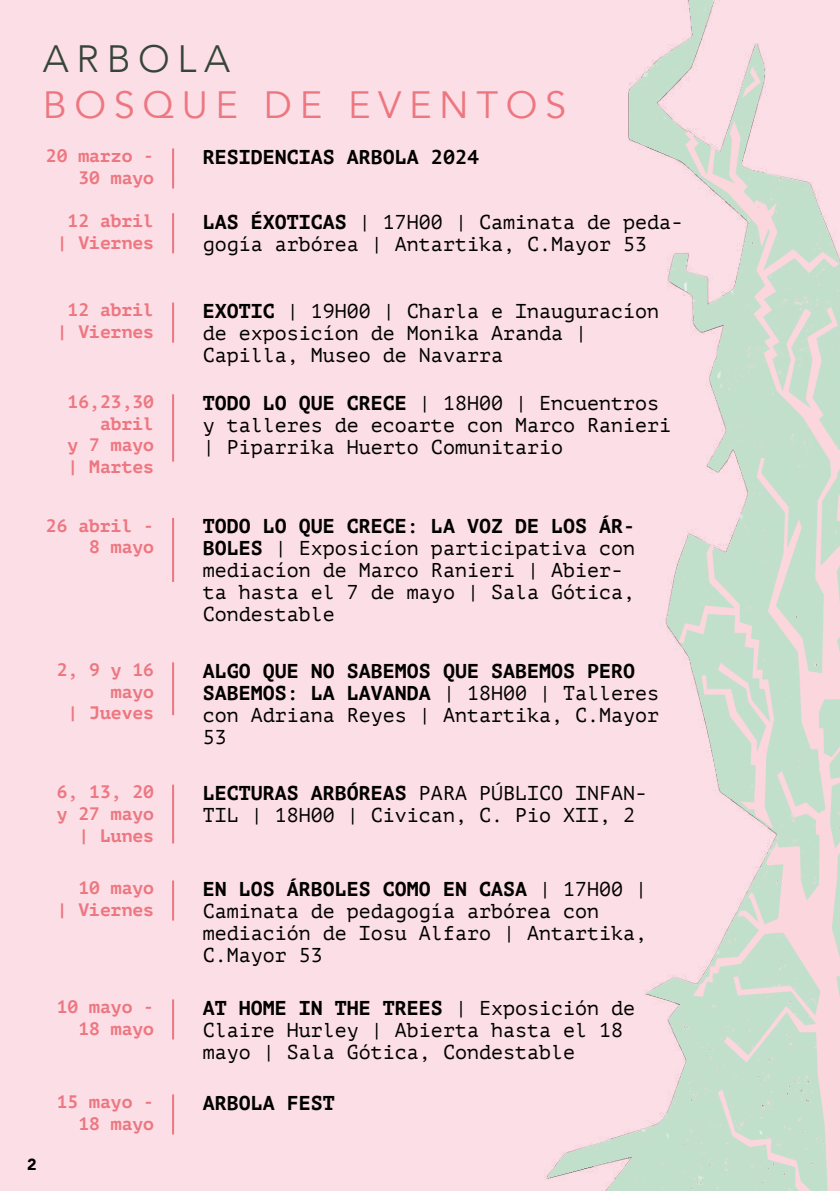
<style>
.page{position:relative;width:840px;height:1191px;background:#fff}
.page>*{position:absolute;margin:0;border:0;box-sizing:border-box;transform-origin:0 0}
.t1{font:38px "Avenir";letter-spacing:.2em;color:#ed7780}
.t2{font:300 38px "Avenir";letter-spacing:.2em;color:#36453a}
.t3{font:20px/22px "PT Mono";color:#000}
.t4{font:700 20px "PT Mono";color:#000}
.t5{font:700 18px/21.6px "PT Mono";color:#ed7781;text-align:right}
.t6{font:900 16px "Avenir";color:#000}
.s1{font-weight:700}
</style>
<div class="page">
<img style="left:0;top:0;width:839px;height:1191px">
<h1 class="t2" style="left:43px;top:36px;width:189px">ARBOLA</h1>
<h1 class="t1" style="left:43px;top:82px;width:524px">BOSQUE DE EVENTOS</h1>
<p class="t5" style="left:46px;top:145px;width:110px">20 marzo -<br>30 mayo</p>
<p class="t5" style="left:57px;top:210px;width:99px;text-align:center">12 abril | Viernes</p>
<p class="t3" style="left:203px;top:211px;width:482px"><span class="s1">LAS ÉXOTICAS</span> | 17H00 | Caminata de peda&shy;gogía arbórea | Antartika, C.Mayor 53</p>
<p class="t4" style="left:203px;top:145px;width:278px">RESIDENCIAS ARBOLA 2024</p>
<p class="t5" style="left:57px;top:299px;width:99px;text-align:center">12 abril | Viernes</p>
<p class="t3" style="left:203px;top:300px;width:458px"><span class="s1">EXOTIC</span> | 19H00 | Charla e Inauguracíon de exposicíon de Monika Aranda |<br>Capilla, Museo de Navarra</p>
<p class="t5" style="left:68px;top:391px;width:88px">16,23,30 abril<br>y 7 mayo | Martes</p>
<p class="t3" style="left:203px;top:392px;width:470px"><span class="s1">TODO LO QUE CRECE</span> | 18H00 | Encuentros y talleres de ecoarte con Marco Ranieri | Piparrika Huerto Comunitario</p>
<p class="t5" style="left:46px;top:514px;width:110px">26 abril -<br>8 mayo</p>
<p class="t3" style="left:203px;top:515px;width:434px"><span class="s1">TODO LO QUE CRECE: LA VOZ DE LOS ÁR-<br>BOLES</span> | Exposicíon participativa con mediacíon de Marco Ranieri | Abier&shy;ta hasta el 7 de mayo | Sala Gótica,<br>Condestable</p>
<p class="t5" style="left:57px;top:659px;width:99px">2, 9 y 16 mayo<br>| Jueves</p>
<p class="t3" style="left:203px;top:660px;width:458px"><span class="s1">ALGO QUE NO SABEMOS QUE SABEMOS PERO<br>SABEMOS: LA LAVANDA</span> | 18H00 | Talleres con Adriana Reyes | Antartika, C.Mayor<br>53</p>
<p class="t5" style="left:57px;top:781px;width:99px">6, 13, 20 y 27 mayo | Lunes</p>
<p class="t3" style="left:203px;top:782px;width:446px"><span class="s1">LECTURAS ARBÓREAS</span> PARA PÚBLICO INFAN-<br>TIL | 18H00 | Civican, C. Pio XII, 2</p>
<p class="t5" style="left:57px;top:877px;width:99px">10 mayo<br>| Viernes</p>
<p class="t3" style="left:203px;top:878px;width:446px"><span class="s1">EN LOS ÁRBOLES COMO EN CASA</span> | 17H00 |<br>Caminata de pedagogía arbórea con mediación de Iosu Alfaro | Antartika,<br>C.Mayor 53</p>
<p class="t6" style="left:27px;top:1150px;width:11px">2</p>
<p class="t5" style="left:57px;top:996px;width:99px">10 mayo -<br>18 mayo</p>
<p class="t3" style="left:203px;top:997px;width:434px"><span class="s1">AT HOME IN THE TREES</span> | Exposición de<br>Claire Hurley | Abierta hasta el 18 mayo | Sala Gótica, Condestable</p>
<p class="t5" style="left:57px;top:1091px;width:99px">15 mayo -<br>18 mayo</p>
<p class="t4" style="left:203px;top:1091px;width:133px">ARBOLA FEST</p>
</div>
